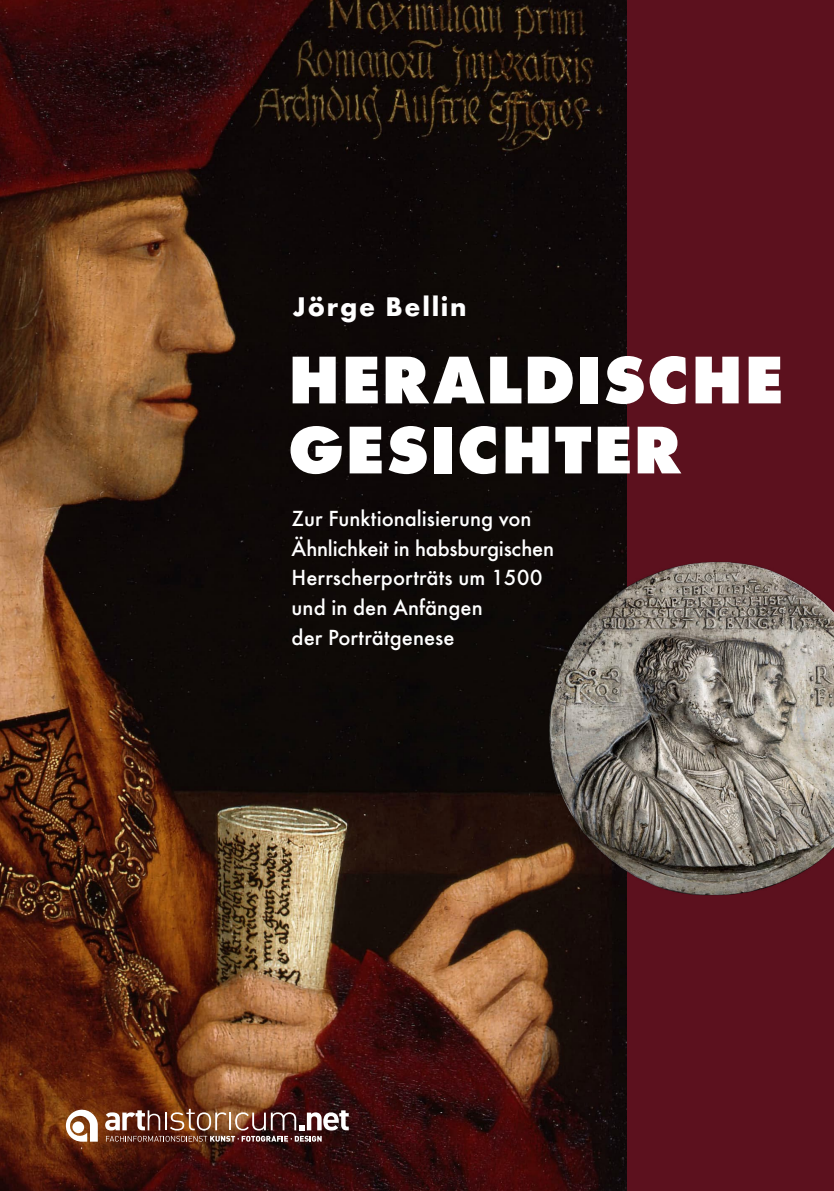
<style>
.page{position:relative;width:834px;height:1191px;background:#fff}
.page>*{position:absolute;margin:0;border:0;box-sizing:border-box;transform-origin:0 0}
.t1{font:700 expanded 70px/70px "Futura";letter-spacing:.01em;color:#fff}
.t2{font:700 28px "Futura";letter-spacing:.06em;color:#fff}
.t3{font:500 22.75px/29.8px "Futura";color:#fff}
</style>
<div class="page">
<img style="left:0;top:0;width:628px;height:1191px">
<div style="left:628px;top:0;width:205px;height:1191px;background:#5c111e"></div>
<img style="left:105px;top:1108px;width:243px;height:33px">
<svg style="left:66px;top:1109px;width:32px;height:32px"></svg>
<img style="left:548px;top:561px;width:285px;height:334px">
<p class="t2" style="left:293px;top:286px;width:175px">Jörge Bellin</p>
<p class="t1" style="left:288px;top:339px;width:496px">HERALDISCHE<br>GESICHTER</p>
<p class="t3" style="left:291px;top:501px;width:264px">Zur Funktionalisierung von<br>Ähnlichkeit in habsburgischen<br>Herrscherporträts um 1500 und in den Anfängen<br>der Porträtgenese</p>
</div>
